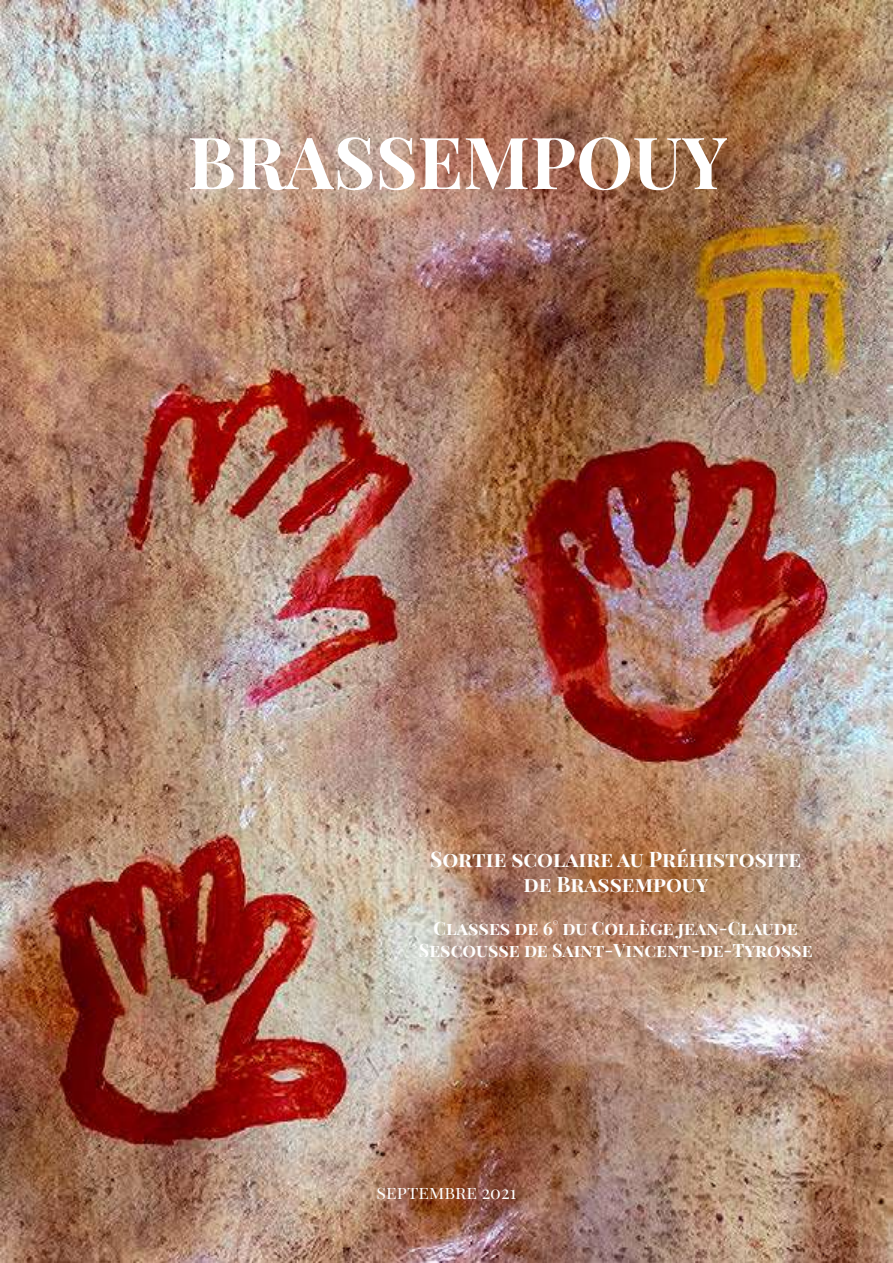
<style>
.page{position:relative;width:893px;height:1263px;background:#fff}
.page>*{position:absolute;margin:0;border:0;box-sizing:border-box;transform-origin:0 0}
.t1{font:700 72px "Playfair Display SC";color:#fff}
.t2{font:700 21px/25.2px "Playfair Display SC";color:#fff;text-align:center}
.t3{font:700 18px/21.6px "Playfair Display SC";color:#fff;text-align:center}
.t4{font:18px "Playfair Display SC";color:#fff}
</style>
<div class="page">
<img style="left:0;top:0;width:893px;height:1263px">
<h1 class="t1" style="left:187px;top:105px;width:541px">BRASSEMPOUY</h1>
<p class="t2" style="left:430px;top:844px;width:372px">Sortie scolaire au Préhistosite de Brassempouy</p>
<p class="t3" style="left:419px;top:916px;width:395px">Classes de 6° du Collège jean-Claude<br>Sescousse de Saint-Vincent-de-Tyrosse</p>
<p class="t4" style="left:377px;top:1178px;width:141px">SEPTEMBRE 2021</p>
</div>
